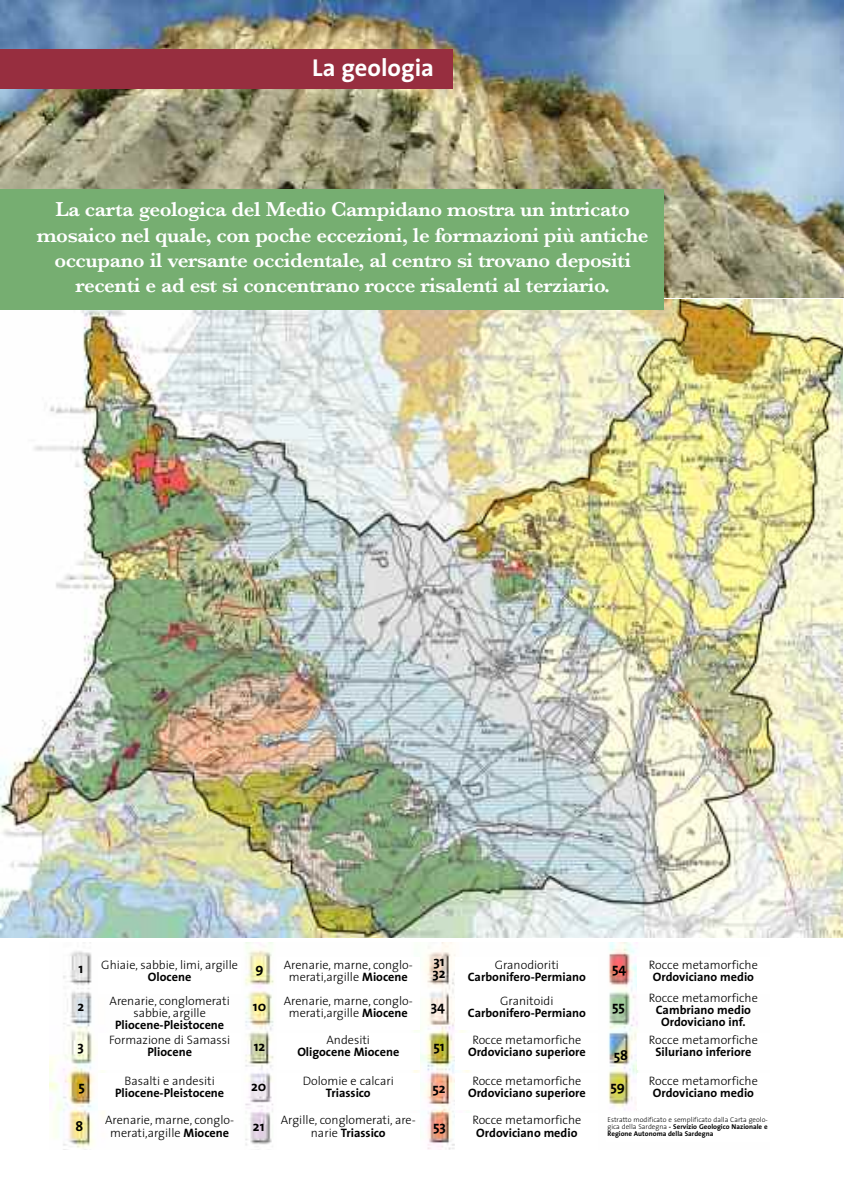
<style>
.page{position:relative;width:844px;height:1191px;background:#fff}
.page>*{position:absolute;margin:0;border:0;box-sizing:border-box;transform-origin:0 0}
.t1{font:700 24.5px "The Sans";color:#fff}
.t2{font:600 21px/25.2px "Baskerville";letter-spacing:-.02em;color:#fff;text-align:center}
.t3{font:700 14px/12.1px "The Sans";color:#000}
.t4{font:300 12.25px/12.2px "The Sans";color:#000;text-align:center}
.t5{font:700 12.25px/12.2px "The Sans";color:#000;text-align:center}
.t6{font:300 7px/7px "The Sans";color:#000;text-align:justify}
.s1{font-weight:700}
</style>
<div class="page">
<img style="left:0;top:298px;width:843px;height:639px">
<img style="left:0;top:0;width:843px;height:298px">
<div style="left:0;top:50px;width:452px;height:39px;background:#972e3f"></div>
<div style="left:0;top:189px;width:663px;height:121px;background:#76ae71"></div>
<img style="left:50px;top:942px;width:588px;height:207px">
<div style="left:98px;top:957px;width:143px;height:36px;background:#fff"></div>
<div style="left:277px;top:957px;width:142px;height:36px;background:#fff"></div>
<div style="left:277px;top:993px;width:142px;height:36px;background:#fff"></div>
<div style="left:277px;top:1033px;width:142px;height:36px;background:#fff"></div>
<div style="left:277px;top:1073px;width:142px;height:37px;background:#fff"></div>
<div style="left:277px;top:1113px;width:142px;height:36px;background:#fff"></div>
<div style="left:455px;top:957px;width:143px;height:36px;background:#fff"></div>
<div style="left:455px;top:993px;width:143px;height:36px;background:#fff"></div>
<div style="left:455px;top:1033px;width:143px;height:36px;background:#fff"></div>
<div style="left:455px;top:1073px;width:143px;height:37px;background:#fff"></div>
<div style="left:455px;top:1113px;width:143px;height:36px;background:#fff"></div>
<div style="left:637px;top:957px;width:132px;height:36px;background:#fff"></div>
<div style="left:637px;top:1073px;width:132px;height:37px;background:#fff"></div>
<div style="left:605px;top:1115px;width:164px;height:26px;background:#fff"></div>
<div style="left:637px;top:1033px;width:132px;height:36px;background:#fff"></div>
<div style="left:98px;top:1033px;width:143px;height:36px;background:#fff"></div>
<div style="left:98px;top:1073px;width:143px;height:37px;background:#fff"></div>
<h1 class="t1" style="left:312px;top:58px;width:123px">La geologia</h1>
<p class="t2" style="left:37px;top:197px;width:613px">La carta geologica del Medio Campidano mostra un intricato mosaico nel quale, con poche eccezioni, le formazioni più antiche occupano il versante occidentale, al centro si trovano depositi recenti e ad est si concentrano rocce risalenti al terziario.</p>
<p class="t3" style="left:78px;top:963px;width:6px">1</p>
<p class="t3" style="left:77px;top:1001px;width:8px">2</p>
<p class="t3" style="left:78px;top:1041px;width:8px">3</p>
<p class="t3" style="left:79px;top:1082px;width:8px">5</p>
<p class="t3" style="left:76px;top:1121px;width:9px">8</p>
<p class="t4" style="left:101px;top:959px;width:138px">Ghiaie, sabbie, limi, argille</p>
<p class="t5" style="left:148px;top:971px;width:45px">Olocene</p>
<p class="t4" style="left:109px;top:995px;width:122px">Arenarie, conglomerati sabbie, argille</p>
<p class="t5" style="left:115px;top:1020px;width:111px">Pliocene-Pleistocene</p>
<p class="t4" style="left:109px;top:1035px;width:123px">Formazione di Samassi</p>
<p class="t5" style="left:147px;top:1047px;width:46px">Pliocene</p>
<p class="t4" style="left:124px;top:1075px;width:92px">Basalti e andesiti</p>
<p class="t5" style="left:115px;top:1088px;width:111px">Pliocene-Pleistocene</p>
<p class="t4" style="left:105px;top:1115px;width:130px">Arenarie, marne, conglo&shy;merati,argille <span class="s1">Miocene</span></p>
<p class="t3" style="left:255px;top:963px;width:10px">9</p>
<p class="t3" style="left:253px;top:1001px;width:15px">10</p>
<p class="t3" style="left:254px;top:1041px;width:13px">12</p>
<p class="t3" style="left:251px;top:1082px;width:17px">20</p>
<p class="t3" style="left:253px;top:1121px;width:13px">21</p>
<p class="t4" style="left:284px;top:959px;width:130px">Arenarie, marne, conglo&shy;merati,argille <span class="s1">Miocene</span></p>
<p class="t4" style="left:284px;top:995px;width:130px">Arenarie, marne, conglo&shy;merati,argille <span class="s1">Miocene</span></p>
<p class="t4" style="left:326px;top:1035px;width:45px">Andesiti</p>
<p class="t5" style="left:297px;top:1047px;width:103px">Oligocene Miocene</p>
<p class="t4" style="left:303px;top:1075px;width:93px">Dolomie e calcari</p>
<p class="t5" style="left:326px;top:1088px;width:46px">Triassico</p>
<p class="t4" style="left:281px;top:1115px;width:136px">Argille, conglomerati, are&shy;narie <span class="s1">Triassico</span></p>
<p class="t3" style="left:432px;top:956px;width:15px">31<br>32</p>
<p class="t3" style="left:430px;top:1001px;width:16px">34</p>
<p class="t3" style="left:433px;top:1041px;width:13px">51</p>
<p class="t3" style="left:432px;top:1083px;width:15px">52</p>
<p class="t3" style="left:433px;top:1121px;width:14px">53</p>
<p class="t4" style="left:494px;top:959px;width:66px">Granodioriti</p>
<p class="t5" style="left:467px;top:971px;width:119px">Carbonifero-Permiano</p>
<p class="t4" style="left:500px;top:995px;width:55px">Granitoidi</p>
<p class="t5" style="left:467px;top:1007px;width:119px">Carbonifero-Permiano</p>
<p class="t4" style="left:472px;top:1035px;width:110px">Rocce metamorfiche</p>
<p class="t5" style="left:468px;top:1047px;width:119px">Ordoviciano superiore</p>
<p class="t4" style="left:472px;top:1075px;width:110px">Rocce metamorfiche</p>
<p class="t5" style="left:468px;top:1088px;width:119px">Ordoviciano superiore</p>
<p class="t4" style="left:472px;top:1115px;width:110px">Rocce metamorfiche</p>
<p class="t5" style="left:476px;top:1127px;width:103px">Ordoviciano medio</p>
<p class="t4" style="left:648px;top:959px;width:110px">Rocce metamorfiche</p>
<p class="t5" style="left:652px;top:971px;width:103px">Ordoviciano medio</p>
<p class="t3" style="left:612px;top:963px;width:16px">54</p>
<p class="t3" style="left:612px;top:1001px;width:14px">55</p>
<p class="t3" style="left:613px;top:1050px;width:16px">58</p>
<p class="t3" style="left:610px;top:1082px;width:16px">59</p>
<p class="t4" style="left:648px;top:993px;width:110px">Rocce metamorfiche</p>
<p class="t5" style="left:655px;top:1005px;width:97px">Cambriano medio<br>Ordoviciano inf.</p>
<p class="t4" style="left:648px;top:1035px;width:110px">Rocce metamorfiche</p>
<p class="t5" style="left:655px;top:1047px;width:97px">Siluriano inferiore</p>
<p class="t4" style="left:648px;top:1075px;width:110px">Rocce metamorfiche</p>
<p class="t5" style="left:652px;top:1088px;width:103px">Ordoviciano medio</p>
<p class="t6" style="left:607px;top:1117px;width:162px">Estratto modificato e semplificato dalla Carta geolo&shy;gica della Sardegna <span class="s1">- Servizio Geologico Nazionale e Regione Autonoma della Sardegna</span></p>
</div>
